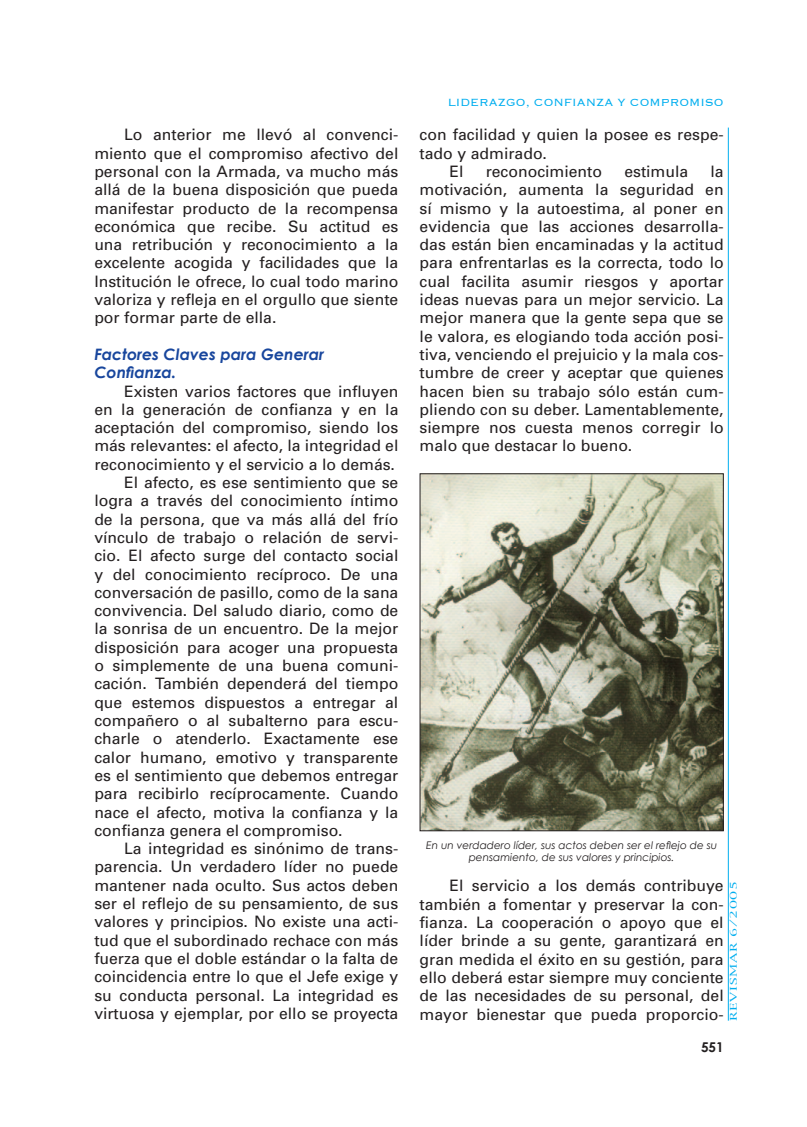
<style>
.page{position:relative;width:807px;height:1127px;background:#fff}
.page>*{position:absolute;margin:0;border:0;box-sizing:border-box;transform-origin:0 0}
.t1{font:15.75px/18.3px "Univers";color:#231f20;text-align:justify}
.t2{font:italic 700 15.75px/18.3px "Century Gothic";color:#18469d}
.t3{font:300 13.5px "Copperplate";color:#00aeef}
.t4{font:700 13.5px "Century Gothic";color:#231f20}
.t5{font:italic 10.5px/12px "Century Gothic";color:#231f20;text-align:center}
.t6{font:9px "New York";letter-spacing:.05em;color:#00aeef;scale:1.5 1}
</style>
<div class="page">
<hr style="left:728px;top:128px;width:1px;height:892px;background:#00aeef">
<img style="left:422px;top:475px;width:300px;height:354px">
<div style="left:420px;top:473px;width:304px;height:358px;border:1px solid #231f20"></div>
<p class="t1" style="left:94px;top:126px;width:306px;text-indent:30px">Lo anterior me llevó al convenci&shy;miento que el compromiso afectivo del personal con la Armada, va mucho más allá de la buena disposición que pueda manifestar producto de la recompensa económica que recibe. Su actitud es una retribución y reconocimiento a la excelente acogida y facilidades que la Institución le ofrece, lo cual todo marino valoriza y refleja en el orgullo que siente por formar parte de ella.</p>
<p class="t2" style="left:94px;top:345px;width:231px">Factores Claves para Generar<br>Confianza.</p>
<p class="t1" style="left:124px;top:382px;width:276px">Existen varios factores que influyen</p>
<p class="t1" style="left:94px;top:400px;width:306px">en la generación de confianza y en la</p>
<p class="t1" style="left:94px;top:419px;width:306px">aceptación del compromiso, siendo los</p>
<p class="t1" style="left:94px;top:437px;width:306px">más relevantes: el afecto, la integridad el</p>
<p class="t1" style="left:94px;top:455px;width:302px">reconocimiento y el servicio a lo demás.</p>
<p class="t1" style="left:124px;top:473px;width:276px">El afecto, es ese sentimiento que se</p>
<p class="t1" style="left:94px;top:492px;width:305px">logra a través del conocimiento íntimo</p>
<p class="t1" style="left:94px;top:510px;width:306px">de la persona, que va más allá del frío</p>
<p class="t1" style="left:94px;top:528px;width:306px">vínculo de trabajo o relación de servi-</p>
<p class="t1" style="left:94px;top:547px;width:306px">cio. El afecto surge del contacto social</p>
<p class="t1" style="left:94px;top:565px;width:306px">y del conocimiento recíproco. De una</p>
<p class="t1" style="left:94px;top:583px;width:306px">conversación de pasillo, como de la sana</p>
<p class="t1" style="left:94px;top:602px;width:306px">convivencia. Del saludo diario, como de</p>
<p class="t1" style="left:94px;top:620px;width:306px">la sonrisa de un encuentro. De la mejor</p>
<p class="t1" style="left:94px;top:638px;width:306px">disposición para acoger una propuesta</p>
<p class="t1" style="left:94px;top:656px;width:306px">o simplemente de una buena comuni-</p>
<p class="t1" style="left:94px;top:675px;width:306px">cación. También dependerá del tiempo</p>
<p class="t1" style="left:94px;top:693px;width:305px">que estemos dispuestos a entregar al</p>
<p class="t1" style="left:94px;top:711px;width:306px">compañero o al subalterno para escu-</p>
<p class="t1" style="left:94px;top:730px;width:306px">charle o atenderlo. Exactamente ese</p>
<p class="t1" style="left:94px;top:748px;width:306px">calor humano, emotivo y transparente</p>
<p class="t1" style="left:94px;top:766px;width:306px">es el sentimiento que debemos entregar</p>
<p class="t1" style="left:94px;top:785px;width:306px">para recibirlo recíprocamente. Cuando</p>
<p class="t1" style="left:94px;top:803px;width:305px">nace el afecto, motiva la confianza y la</p>
<p class="t1" style="left:94px;top:821px;width:250px">confianza genera el compromiso.</p>
<p class="t1" style="left:124px;top:839px;width:276px">La integridad es sinónimo de trans-</p>
<p class="t1" style="left:94px;top:858px;width:306px">parencia. Un verdadero líder no puede</p>
<p class="t1" style="left:94px;top:876px;width:305px">mantener nada oculto. Sus actos deben</p>
<p class="t1" style="left:94px;top:894px;width:305px">ser el reflejo de su pensamiento, de sus</p>
<p class="t1" style="left:94px;top:913px;width:306px">valores y principios. No existe una acti-</p>
<p class="t1" style="left:94px;top:931px;width:306px">tud que el subordinado rechace con más</p>
<p class="t1" style="left:94px;top:949px;width:305px">fuerza que el doble estándar o la falta de</p>
<p class="t1" style="left:94px;top:968px;width:306px">coincidencia entre lo que el Jefe exige y</p>
<p class="t1" style="left:94px;top:986px;width:305px">su conducta personal. La integridad es</p>
<p class="t1" style="left:94px;top:1004px;width:306px">virtuosa y ejemplar, por ello se proyecta</p>
<p class="t3" style="left:448px;top:93px;width:277px">LIDERAZGO, CONFIANZA Y COMPROMISO</p>
<p class="t1" style="left:420px;top:126px;width:306px">con facilidad y quien la posee es respe-</p>
<p class="t1" style="left:420px;top:144px;width:129px">tado y admirado.</p>
<p class="t1" style="left:449px;top:162px;width:16px">El</p>
<p class="t1" style="left:486px;top:162px;width:118px">reconocimiento</p>
<p class="t1" style="left:624px;top:162px;width:65px">estimula</p>
<p class="t1" style="left:420px;top:162px;width:306px;text-indent:291px">la motivación, aumenta la seguridad en sí mismo y la autoestima, al poner en evidencia que las acciones desarrolla&shy;das están bien encaminadas y la actitud para enfrentarlas es la correcta, todo lo cual facilita asumir riesgos y aportar ideas nuevas para un mejor servicio. La mejor manera que la gente sepa que se le valora, es elogiando toda acción posi&shy;tiva, venciendo el prejuicio y la mala cos&shy;tumbre de creer y aceptar que quienes hacen bien su trabajo sólo están cum&shy;pliendo con su deber. Lamentablemente, siempre nos cuesta menos corregir lo malo que destacar lo bueno.</p>
<p class="t5" style="left:426px;top:839px;width:293px">En un verdadero líder, sus actos deben ser el reflejo de su pensamiento, de sus valores y principios.</p>
<p class="t1" style="left:420px;top:877px;width:306px;text-indent:30px">El servicio a los demás contribuye también a fomentar y preservar la con&shy;fianza. La cooperación o apoyo que el líder brinde a su gente, garantizará en gran medida el éxito en su gestión, para ello deberá estar siempre muy conciente de las necesidades de su personal, del mayor bienestar que pueda proporcio-</p>
<p class="t6" style="left:728px;top:1020px;width:95px;rotate:-90deg">REVISMAR 6/2005</p>
<p class="t4" style="left:701px;top:1038px;width:24px">551</p>
</div>
